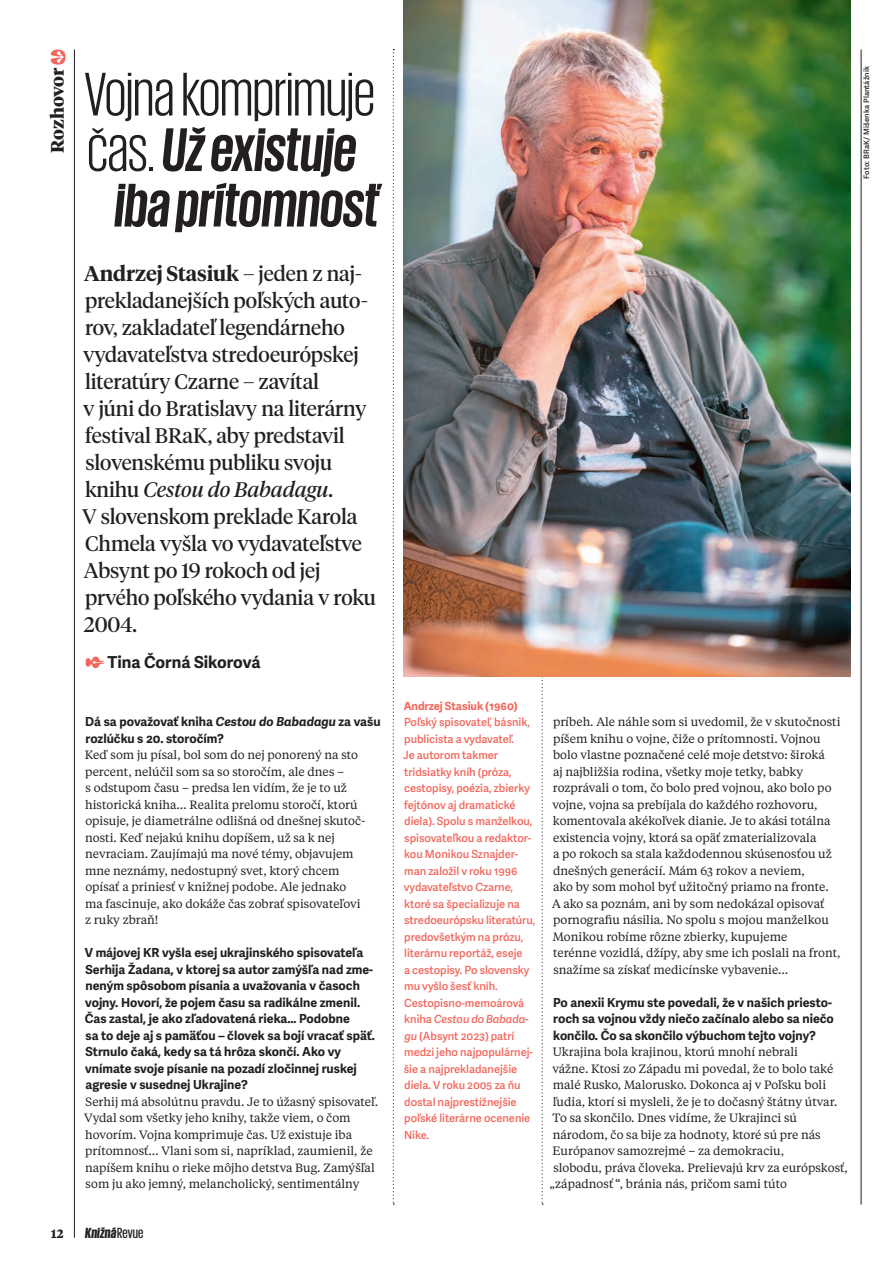
<style>
.page{position:relative;width:893px;height:1263px;background:#fff}
.page>*{position:absolute;margin:0;border:0;box-sizing:border-box;transform-origin:0 0}
.Headline-42{font:italic 700 63px/55.5px "Giorgio Sans";color:#231f20;text-align:center}
.Perex_14{font:21px/27px "Tiempos Headline";letter-spacing:-.005em;color:#231f20}
.t1{font:700 18px "Tiempos Headline";letter-spacing:-.005em;color:#231f20}
.Perex_13{font:700 16.5px "Adelle Sans";color:#231f20}
.t2{font:italic 800 15px "Giorgio Sans";letter-spacing:.01em;color:#231f20}
.Otazka{font:700 12.45px/16.5px "Adelle Sans";color:#231f20}
.Text{font:12px/16.5px "Tiempos Text VF";color:#231f20}
.t3{font:700 12px "Tiempos Text";color:#231f20}
.Bio___Popisky{font:600 11.25px/16.5px "Adelle Sans";letter-spacing:-.005em;color:#f2675c}
.Bio___Popisky-2{font:700 11.25px "Adelle Sans";letter-spacing:-.005em;color:#f2675c}
.t4{font:600 7.5px "Adelle Sans";letter-spacing:.02em;color:#231f20}
.s1{font-weight:400;font-style:normal}
.s2{font-weight:600}
.s3{font-style:italic}
.s4{font-family:"Ohno Blazeface 12 Point";font-weight:400;font-size:19.5px;color:#f2675c}
.s5{font-weight:500;font-style:normal}
</style>
<div class="page">
<svg style="left:51px;top:50px;width:14px;height:15px"></svg>
<svg style="left:542px;top:676px;width:1px;height:529px"></svg>
<svg style="left:393px;top:49px;width:1px;height:1156px"></svg>
<img style="left:404px;top:0;width:446px;height:676px">
<hr style="left:74px;top:50px;width:1px;height:1188px;background:#231f20">
<hr style="left:861px;top:50px;width:1px;height:1155px;background:#231f20">
<p class="t1" style="left:45px;top:153px;width:86px;rotate:-90deg">Rozhovor</p>
<p class="Headline-42" style="left:84px;top:64px;width:296px"><span class="s1">Vojna komprimuje čas.</span> Už existuje iba prítomnosť</p>
<p class="Perex_14" style="left:82px;top:259px;width:295px"><span class="s2">Andrzej Stasiuk</span> – jeden z naj&shy;prekladanejších poľských auto&shy;rov, zakladateľ legendárneho vydavateľstva stredoeurópskej literatúry Czarne – zavítal<br>v júni do Bratislavy na literárny festival BRaK, aby predstavil slovenskému publiku svoju knihu <span class="s3">Cestou do Babadagu</span>.<br>V slovenskom preklade Karola<br>Chmela vyšla vo vydavateľstve<br>Absynt po 19 rokoch od jej prvého poľského vydania v roku<br>2004.</p>
<p class="Perex_13" style="left:85px;top:652px;width:177px"><span class="s4">✒</span> Tina Čorná Sikorová</p>
<p class="Otazka" style="left:85px;top:714px;width:297px">Dá sa považovať kniha <span class="s3">Cestou do Babadagu</span> za vašu rozlúčku s 20. storočím?</p>
<p class="Text" style="left:85px;top:746px;width:282px">Keď som ju písal, bol som do nej ponorený na sto percent, nelúčil som sa so storočím, ale dnes –<br>s odstupom času – predsa len vidím, že je to už historická kniha… Realita prelomu storočí, ktorú opisuje, je diametrálne odlišná od dnešnej skutoč&shy;nosti. Keď nejakú knihu dopíšem, už sa k nej nevraciam. Zaujímajú ma nové témy, objavujem mne neznámy, nedostupný svet, ktorý chcem opísať a priniesť v knižnej podobe. Ale jednako ma fascinuje, ako dokáže čas zobrať spisovateľovi z ruky zbraň!</p>
<p class="Otazka" style="left:85px;top:945px;width:292px">V májovej KR vyšla esej ukrajinského spisovateľa Serhija Žadana, v ktorej sa autor zamýšľa nad zme‑ neným spôsobom písania a uvažovania v časoch vojny. Hovorí, že pojem času sa radikálne zmenil.<br>Čas zastal, je ako zľadovatená rieka… Podobne<br>sa to deje aj s pamäťou – človek sa bojí vracať späť.<br>Strnulo čaká, kedy sa tá hrôza skončí. Ako vy vnímate svoje písanie na pozadí zločinnej ruskej agresie v susednej Ukrajine?</p>
<p class="Text" style="left:84px;top:1092px;width:296px">Serhij má absolútnu pravdu. Je to úžasný spisovateľ.<br>Vydal som všetky jeho knihy, takže viem, o čom hovorím. Vojna komprimuje čas. Už existuje iba prítomnosť… Vlani som si, napríklad, zaumienil, že napíšem knihu o rieke môjho detstva Bug. Zamýšľal som ju ako jemný, melancholický, sentimentálny</p>
<p class="t3" style="left:51px;top:1225px;width:14px">12</p>
<p class="t2" style="left:85px;top:1225px;width:60px">Knižná <span class="s5">Revue</span></p>
<p class="t4" style="left:862px;top:179px;width:115px;rotate:-90deg">Foto: BRaK/ Mišenka Plantážnik</p>
<p class="Bio___Popisky-2" style="left:404px;top:699px;width:115px">Andrzej Stasiuk (1960)</p>
<p class="Bio___Popisky" style="left:403px;top:714px;width:134px">Poľský spisovateľ, básnik, publicista a vydavateľ.<br>Je autorom takmer tridsiatky kníh (próza, cestopisy, poézia, zbierky fejtónov aj dramatické diela). Spolu s manželkou, spisovateľkou a redaktor&shy;kou Monikou Sznajder&shy;man založil v roku 1996 vydavateľstvo Czarne, ktoré sa špecializuje na stredoeurópsku literatúru, predovšetkým na prózu, literárnu reportáž, eseje<br>a cestopisy. Po slovensky mu vyšlo šesť kníh.<br>Cestopisno-memoárová kniha <span class="s3">Cestou do Babada&shy;gu</span> (Absynt 2023) patrí medzi jeho najpopulárnej&shy;šie a najprekladanejšie diela. V roku 2005 za ňu dostal najprestížnejšie poľské literárne ocenenie<br>Nike.</p>
<p class="Text" style="left:552px;top:713px;width:290px">príbeh. Ale náhle som si uvedomil, že v skutočnosti píšem knihu o vojne, čiže o prítomnosti. Vojnou bolo vlastne poznačené celé moje detstvo: široká<br>aj najbližšia rodina, všetky moje tetky, babky rozprávali o tom, čo bolo pred vojnou, ako bolo po vojne, vojna sa prebíjala do každého rozhovoru, komentovala akékoľvek dianie. Je to akási totálna existencia vojny, ktorá sa opäť zmaterializovala<br>a po rokoch sa stala každodennou skúsenosťou už dnešných generácií. Mám 63 rokov a neviem,<br>ako by som mohol byť užitočný priamo na fronte.<br>A ako sa poznám, ani by som nedokázal opisovať pornografiu násilia. No spolu s mojou manželkou Monikou robíme rôzne zbierky, kupujeme<br>terénne vozidlá, džípy, aby sme ich poslali na front, snažíme sa získať medicínske vybavenie…</p>
<p class="Otazka" style="left:553px;top:994px;width:282px">Po anexii Krymu ste povedali, že v našich priesto‑ roch sa vojnou vždy niečo začínalo alebo sa niečo končilo. Čo sa skončilo výbuchom tejto vojny?</p>
<p class="Text" style="left:553px;top:1043px;width:247px">Ukrajina bola krajinou, ktorú mnohí nebrali</p>
<p class="Text" style="left:552px;top:1059px;width:282px">vážne. Ktosi zo Západu mi povedal, že to bolo také</p>
<p class="Text" style="left:553px;top:1076px;width:275px">malé Rusko, Malorusko. Dokonca aj v Poľsku boli</p>
<p class="Text" style="left:553px;top:1092px;width:286px">ľudia, ktorí si mysleli, že je to dočasný štátny útvar.</p>
<p class="Text" style="left:552px;top:1109px;width:246px">To sa skončilo. Dnes vidíme, že Ukrajinci sú</p>
<p class="Text" style="left:553px;top:1125px;width:269px">národom, čo sa bije za hodnoty, ktoré sú pre nás</p>
<p class="Text" style="left:553px;top:1142px;width:233px">Európanov samozrejmé – za demokraciu,</p>
<p class="Text" style="left:553px;top:1158px;width:296px">slobodu, práva človeka. Prelievajú krv za európskosť,</p>
<p class="Text" style="left:550px;top:1175px;width:239px">„západnosť “, bránia nás, pričom sami túto</p>
</div>
